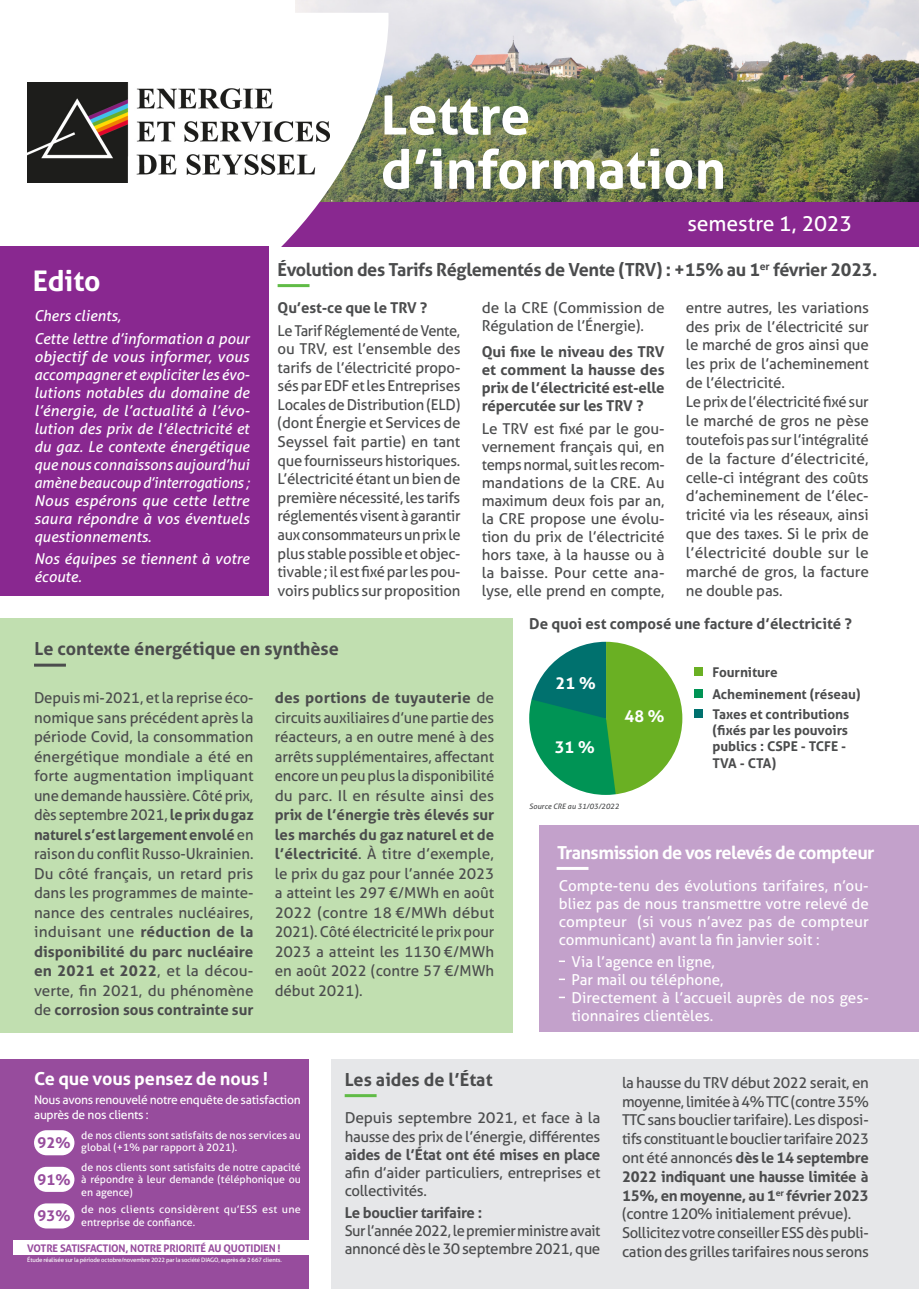
<style>
.page{position:relative;width:919px;height:1289px;background:#fff}
.page>*{position:absolute;margin:0;border:0;box-sizing:border-box;transform-origin:0 0}
.t1{font:700 54px "Aller";color:#fff}
.t2{font:700 28.5px "Aller";color:#fff}
.t3{font:21px "Aller";color:#fff}
.t4{font:700 18px "Aller";letter-spacing:-.02em;color:#4b4c4d}
.t5{font:700 18px "Aller";color:#4b4c4d}
.t6{font:700 18px "Aller";letter-spacing:-.03em;color:#fff}
.t7{font:700 18px "Aller";color:#fff}
.t8{font:700 16.5px "Aller";color:#fff}
.t9{font:15px/19.5px "Aller";letter-spacing:-.01em;color:#4b4c4d;text-align:justify}
.t10{font:italic 15px/18px "Aller";letter-spacing:.005em;color:#fff;text-align:justify}
.t11{font:15px/18px "Aller";color:#fff;text-align:justify}
.t12{font:700 15px/18px "Aller";letter-spacing:-.01em;color:#4b4c4d;text-align:justify}
.t13{font:15px/18px "Aller";letter-spacing:-.03em;color:#4b4c4d}
.t14{font:700 15px "Aller";color:#974c9d}
.t15{font:700 13.5px/16.2px "Aller";color:#4b4c4d}
.t16{font:12px/14.4px "Aller";letter-spacing:-.02em;color:#fff}
.t17{font:10.5px/12.6px "Aller";color:#fff}
.t18{font:10.5px/12.6px "Aller";letter-spacing:.02em;color:#fff}
.t19{font:700 10.5px "Aller";letter-spacing:-.02em;color:#974c9d}
.t20{font:italic 7.5px "Aller";color:#4b4c4d}
.t21{font:6px "Aller";letter-spacing:-.02em;color:#fff}
.s1{font-weight:700}
</style>
<div class="page">
<div style="left:332px;top:1059px;width:586px;height:229px;background:#e6e7e9"></div>
<div style="left:0;top:618px;width:512px;height:414px;background:#c1dfb0"></div>
<img style="left:295px;top:0;width:623px;height:202px">
<div style="left:268px;top:202px;width:650px;height:44px;background:#892890"></div>
<svg style="left:27px;top:13px;width:370px;height:246px"></svg>
<img style="left:28px;top:82px;width:301px;height:101px">
<div style="left:0;top:246px;width:268px;height:349px;background:#892890"></div>
<hr style="left:277px;top:284px;width:32px;height:3px;background:#60bb46">
<div style="left:694px;top:667px;width:8px;height:9px;background:#6ab023"></div>
<div style="left:694px;top:709px;width:8px;height:8px;background:#00716e"></div>
<div style="left:694px;top:689px;width:8px;height:8px;background:#009455"></div>
<img style="left:529px;top:641px;width:153px;height:154px;border-radius:77px">
<hr style="left:34px;top:663px;width:32px;height:3px;background:#4b4c4d">
<hr style="left:344px;top:1094px;width:32px;height:3px;background:#60bb46">
<div style="left:539px;top:825px;width:379px;height:207px;background:#c3a1cb"></div>
<hr style="left:556px;top:866px;width:32px;height:3px;background:#fff">
<svg style="left:558px;top:960px;width:7px;height:2px"></svg>
<svg style="left:558px;top:978px;width:7px;height:2px"></svg>
<svg style="left:558px;top:996px;width:7px;height:2px"></svg>
<div style="left:0;top:1059px;width:308px;height:229px;background:#974c9d"></div>
<div style="left:34px;top:1130px;width:40px;height:25px;background:#fff;border-radius:13px"></div>
<div style="left:34px;top:1166px;width:40px;height:25px;background:#fff;border-radius:13px"></div>
<div style="left:34px;top:1203px;width:40px;height:25px;background:#fff;border-radius:13px"></div>
<div style="left:13px;top:1240px;width:295px;height:14px;background:#fff"></div>
<p class="t2" style="left:33px;top:263px;width:70px">Edito</p>
<p class="t10" style="left:34px;top:307px;width:88px">Chers clients,</p>
<p class="t10" style="left:34px;top:329px;width:217px">Cette lettre d’information a pour objectif de vous informer, vous accompagner et expliciter les évo&shy;lutions notables du domaine de l’énergie, de l’actualité à l’évo&shy;lution des prix de l’électricité et du gaz. Le contexte énergétique que nous connaissons aujourd’hui amène beaucoup d’interrogations ; Nous espérons que cette lettre saura répondre à vos éventuels questionnements.</p>
<p class="t10" style="left:34px;top:549px;width:217px">Nos équipes se tiennent à votre écoute.</p>
<p class="t1" style="left:381px;top:81px;width:151px">Lettre</p>
<p class="t1" style="left:381px;top:135px;width:347px">d’information</p>
<p class="t3" style="left:687px;top:210px;width:166px">semestre 1, 2023</p>
<p class="t4" style="left:277px;top:258px;width:601px">Évolution des Tarifs Réglementés de Vente (TRV) : +15% au 1<sup>er</sup> février 2023.</p>
<p class="t12" style="left:277px;top:298px;width:151px">Qu’est-ce que le TRV ?</p>
<p class="t9" style="left:277px;top:321px;width:184px;line-height:18.6px">Le Tarif Réglementé de Vente, ou TRV, est l’ensemble des tarifs de l’électricité propo&shy;sés par EDF et les Entreprises Locales de Distribution (ELD) (dont Énergie et Services de Seyssel fait partie) en tant que fournisseurs historiques.<br>L’électricité étant un bien de première nécessité, les tarifs réglementés visent à garantir aux consommateurs un prix le plus stable possible et objec&shy;tivable ; il est fixé par les pou&shy;voirs publics sur proposition</p>
<p class="t9" style="left:481px;top:298px;width:184px;line-height:18px">de la CRE (Commission de<br>Régulation de l’Énergie).</p>
<p class="t12" style="left:481px;top:343px;width:184px">Qui fixe le niveau des TRV et comment la hausse des prix de l’électricité est-elle répercutée sur les TRV ?</p>
<p class="t9" style="left:481px;top:419px;width:184px;line-height:18px">Le TRV est fixé par le gou&shy;vernement français qui, en temps normal, suit les recom&shy;mandations de la CRE. Au maximum deux fois par an, la CRE propose une évolu&shy;tion du prix de l’électricité hors taxe, à la hausse ou à la baisse. Pour cette ana&shy;lyse, elle prend en compte,</p>
<p class="t9" style="left:685px;top:298px;width:184px;line-height:18.9px">entre autres, les variations des prix de l’électricité sur le marché de gros ainsi que les prix de l’acheminement de l’électricité.</p>
<p class="t9" style="left:685px;top:392px;width:184px;line-height:18.9px">Le prix de l’électricité fixé sur le marché de gros ne pèse toutefois pas sur l’intégralité de la facture d’électricité, celle-ci intégrant des coûts d’acheminement de l’élec&shy;tricité via les réseaux, ainsi que des taxes. Si le prix de l’électricité double sur le marché de gros, la facture ne double pas.</p>
<p class="t12" style="left:529px;top:614px;width:324px">De quoi est composé une facture d’électricité ?</p>
<p class="t5" style="left:35px;top:637px;width:306px">Le contexte énergétique en synthèse</p>
<p class="t9" style="left:34px;top:688px;width:221px">Depuis mi-2021, et la reprise éco&shy;nomique sans précédent après la période Covid, la consommation énergétique mondiale a été en forte augmentation impliquant une demande haussière. Côté prix, dès septembre 2021, <span class="s1">le prix du gaz naturel s’est largement envolé</span> en raison du conflit Russo-Ukrainien.<br>Du côté français, un retard pris dans les programmes de mainte&shy;nance des centrales nucléaires, induisant une <span class="s1">réduction de la disponibilité du parc nucléaire en 2021 et 2022</span>, et la décou&shy;verte, fin 2021, du phénomène de <span class="s1">corrosion sous contrainte sur</span></p>
<p class="t9" style="left:275px;top:688px;width:221px"><span class="s1">des portions de tuyauterie</span> de circuits auxiliaires d’une partie des réacteurs, a en outre mené à des arrêts supplémentaires, affectant encore un peu plus la disponibilité du parc. Il en résulte ainsi des <span class="s1">prix de l’énergie très élevés sur les marchés du gaz naturel et de l’électricité</span>. À titre d’exemple, le prix du gaz pour l’année 2023 a atteint les 297 €/MWh en août 2022 (contre 18 €/MWh début 2021). Côté électricité le prix pour 2023 a atteint les 1130 €/MWh en août 2022 (contre 57 €/MWh début 2021).</p>
<p class="t8" style="left:555px;top:672px;width:41px">21 %</p>
<p class="t8" style="left:554px;top:736px;width:41px">31 %</p>
<p class="t8" style="left:624px;top:705px;width:41px">48 %</p>
<p class="t20" style="left:529px;top:801px;width:91px">Source CRE au 31/03/2022</p>
<p class="t15" style="left:712px;top:664px;width:67px">Fourniture</p>
<p class="t15" style="left:712px;top:685px;width:150px">Acheminement (réseau)</p>
<p class="t15" style="left:712px;top:705px;width:138px">Taxes et contributions (fixés par les pouvoirs publics : CSPE - TCFE -<br>TVA - CTA)</p>
<p class="t6" style="left:557px;top:840px;width:318px">Transmission de vos relevés de compteur</p>
<p class="t11" style="left:558px;top:876px;width:311px">Compte-tenu des évolutions tarifaires, n’ou&shy;bliez pas de nous transmettre votre relevé de compteur (si vous n’avez pas de compteur communicant) avant la fin janvier soit :</p>
<p class="t11" style="left:571px;top:952px;width:145px">Via l’agence en ligne,</p>
<p class="t11" style="left:571px;top:970px;width:154px">Par mail ou téléphone,</p>
<p class="t11" style="left:571px;top:988px;width:299px">Directement à l’accueil auprès de nos ges&shy;tionnaires clientèles.</p>
<p class="t7" style="left:34px;top:1066px;width:235px">Ce que vous pensez de nous !</p>
<p class="t16" style="left:34px;top:1092px;width:268px">Nous avons renouvelé notre enquête de satisfaction auprès de nos clients :</p>
<p class="t14" style="left:37px;top:1133px;width:35px">92%</p>
<p class="t17" style="left:81px;top:1128px;width:221px">de nos clients sont satisfaits de nos services au global (+1% par rapport à 2021).</p>
<p class="t17" style="left:81px;top:1160px;width:221px;text-align:justify">de nos clients sont satisfaits de notre capacité à répondre à leur demande (téléphonique ou en agence)</p>
<p class="t14" style="left:37px;top:1169px;width:35px">91%</p>
<p class="t14" style="left:37px;top:1206px;width:35px">93%</p>
<p class="t18" style="left:81px;top:1203px;width:221px">de nos clients considèrent qu’ESS est une entreprise de confiance.</p>
<p class="t19" style="left:27px;top:1240px;width:255px">VOTRE SATISFACTION, NOTRE PRIORITÉ AU QUOTIDIEN !</p>
<p class="t21" style="left:27px;top:1256px;width:256px">Étude réalisée sur la période octobre/novembre 2022 par la société DIAGO, auprès de 2 667 clients.</p>
<p class="t5" style="left:344px;top:1068px;width:149px">Les aides de l’État</p>
<p class="t9" style="left:344px;top:1108px;width:257px;line-height:18px">Depuis septembre 2021, et face à la hausse des prix de l’énergie, différentes <span class="s1">aides de l’État ont été mises en place </span>afin d’aider particuliers, entreprises et collectivités.</p>
<p class="t12" style="left:344px;top:1203px;width:139px">Le bouclier tarifaire :</p>
<p class="t13" style="left:344px;top:1221px;width:257px">Sur l’année 2022, le premier ministre avait annoncé dès le 30 septembre 2021, que</p>
<p class="t9" style="left:622px;top:1073px;width:248px;line-height:18.8px">la hausse du TRV début 2022 serait, en moyenne, limitée à 4% TTC (contre 35% TTC sans bouclier tarifaire). Les disposi&shy;tifs constituant le bouclier tarifaire 2023 ont été annoncés <span class="s1">dès le 14 septembre 2022 indiquant une hausse limitée à 15%, en moyenne, au 1</span><sup>er</sup> <span class="s1">février 2023 </span>(contre 120% initialement prévue).</p>
<p class="t9" style="left:622px;top:1223px;width:248px;line-height:18.8px">Sollicitez votre conseiller ESS dès publi&shy;cation des grilles tarifaires nous serons</p>
</div>
